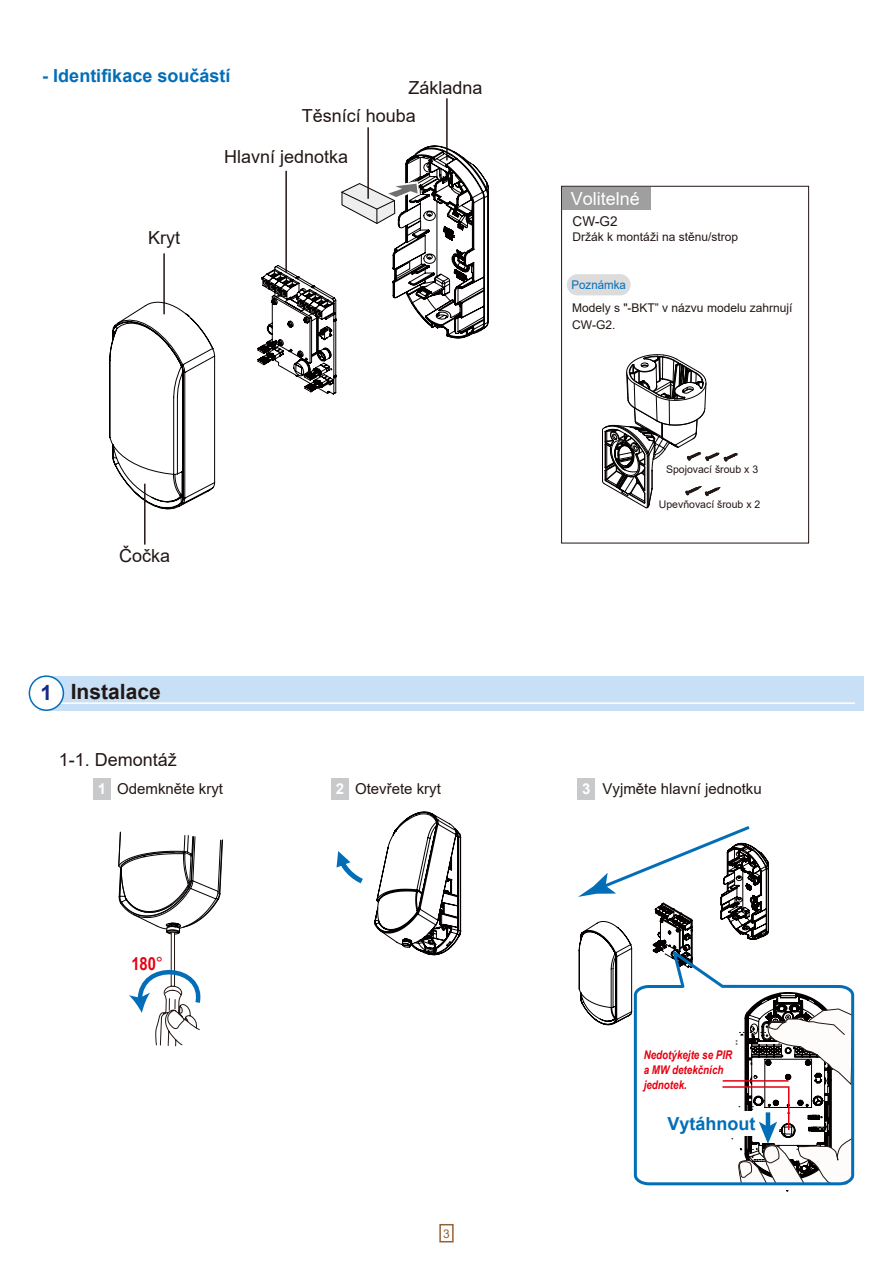
<style>
.page{position:relative;width:893px;height:1263px;background:#fff}
.page>*{position:absolute;margin:0;border:0;box-sizing:border-box;transform-origin:0 0}
.t1{font:700 21px "Arial";color:#221714}
.t2{font:18px "Arial";color:#221714}
.t3{font:700 18px "Arial";color:#036eb8}
.t4{font:18px "Arial";color:#fff}
.t5{font:700 18px "Arial Narrow";color:#e50011}
.t6{font:15px "Arial";color:#221714}
.t7{font:700 15px "Arial";color:#fff}
.t8{font:13.5px "Arial";color:#221714}
.t9{font:12px/16.5px "Arial";color:#221714}
.t10{font:italic 700 12px/15px "Arial Narrow";color:#e50011}
.t11{font:12px "Arial";color:#036eb8;scale:.96 1}
.t12{font:12px "Arial";color:#946134}
.t13{font:10.5px "Arial";color:#221714}
.s1{color:#172987}
.s2{font-family:"Arial";font-weight:400}
</style>
<div class="page">
<svg style="left:337px;top:851px;width:26px;height:32px"></svg>
<hr style="left:446px;top:98px;width:2px;height:62px;background:#221714">
<svg style="left:374px;top:811px;width:87px;height:144px"></svg>
<div style="left:39px;top:676px;width:825px;height:34px;background:#c7e0f5"></div>
<hr style="left:56px;top:702px;width:799px;height:2px;background:#fff">
<div style="left:29px;top:676px;width:34px;height:34px;background:#fff;border-radius:50%"></div>
<div style="left:29px;top:675px;width:35px;height:36px;border:2px solid #036eb8;border-radius:50%"></div>
<svg style="left:118px;top:832px;width:105px;height:102px"></svg>
<div style="left:171px;top:932px;width:4px;height:54px;border:1px solid #221714"></div>
<svg style="left:109px;top:146px;width:380px;height:363px"></svg>
<div style="left:439px;top:1224px;width:15px;height:18px;background:#fff;border:2px solid #946134"></div>
<div style="left:94px;top:778px;width:17px;height:21px;background:#c8c9ca"></div>
<div style="left:331px;top:778px;width:17px;height:21px;background:#c8c9ca"></div>
<div style="left:578px;top:778px;width:17px;height:21px;background:#c8c9ca"></div>
<svg style="left:278px;top:362px;width:4px;height:5px"></svg>
<svg style="left:129px;top:960px;width:72px;height:86px"></svg>
<hr style="left:144px;top:484px;width:2px;height:61px;background:#221714">
<svg style="left:578px;top:826px;width:275px;height:358px"></svg>
<svg style="left:341px;top:181px;width:79px;height:43px"></svg>
<hr style="left:367px;top:127px;width:2px;height:72px;background:#221714">
<svg style="left:602px;top:354px;width:136px;height:154px"></svg>
<div style="left:561px;top:186px;width:248px;height:357px;border:1px solid #221714"></div>
<div style="left:563px;top:187px;width:88px;height:22px;background:#9f9fa0"></div>
<div style="left:567px;top:274px;width:64px;height:21px;background:#dcdcdd;border-radius:11px"></div>
<h2 class="t3" style="left:42px;top:63px;width:190px">- Identifikace součástí</h2>
<h2 class="t2" style="left:408px;top:76px;width:76px">Základna</h2>
<h2 class="t2" style="left:302px;top:103px;width:116px">Těsnící houba</h2>
<h2 class="t2" style="left:148px;top:225px;width:34px">Kryt</h2>
<h2 class="t2" style="left:224px;top:144px;width:126px">Hlavní jednotka</h2>
<h2 class="t2" style="left:119px;top:544px;width:53px">Čočka</h2>
<h1 class="t1" style="left:41px;top:676px;width:122px"><span class="s1">1</span> Instalace</h1>
<h2 class="t2" style="left:59px;top:747px;width:120px">1-1. Demontáž</h2>
<h2 class="t4" style="left:571px;top:186px;width:71px">Volitelné</h2>
<p class="t8" style="left:573px;top:212px;width:46px">CW-G2</p>
<p class="t9" style="left:573px;top:228px;width:167px">Držák k montáži na stěnu/strop</p>
<p class="t11" style="left:571px;top:277px;width:58px">Poznámka</p>
<p class="t9" style="left:572px;top:300px;width:222px">Modely s "-BKT” v názvu modelu zahrnují<br>CW-G2.</p>
<p class="t13" style="left:666px;top:462px;width:94px">Spojovací šroub x 3</p>
<p class="t13" style="left:659px;top:497px;width:103px">Upevňovací šroub x 2</p>
<p class="t6" style="left:117px;top:778px;width:107px">Odemkněte kryt</p>
<p class="t6" style="left:355px;top:778px;width:87px">Otevřete kryt</p>
<p class="t6" style="left:603px;top:779px;width:161px">Vyjměte hlavní jednotku</p>
<p class="t7" style="left:98px;top:778px;width:10px">1</p>
<p class="t7" style="left:336px;top:778px;width:10px">2</p>
<p class="t7" style="left:582px;top:778px;width:10px">3</p>
<h2 class="t5" style="left:131px;top:950px;width:33px">180<span class="s2">°</span></h2>
<p class="t12" style="left:443px;top:1225px;width:8px">3</p>
<p class="t10" style="left:644px;top:1047px;width:90px">Nedotýkejte se PIR a MW detekčních jednotek.</p>
<h2 class="t3" style="left:668px;top:1111px;width:90px">Vytáhnout</h2>
</div>
